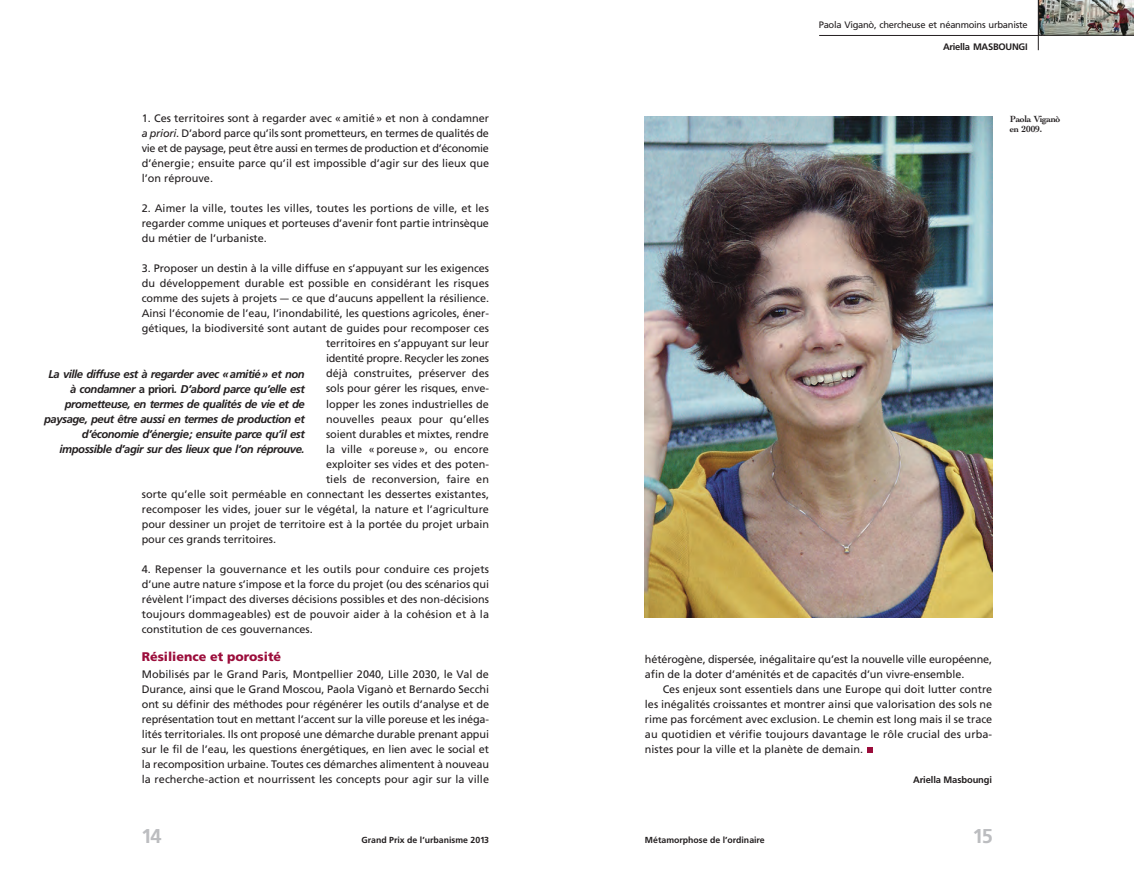
<style>
.page{position:relative;width:1134px;height:869px;background:#fff}
.page>*{position:absolute;margin:0;border:0;box-sizing:border-box;transform-origin:0 0}
.t1{font:700 20px "Frutiger";color:#bcbdc0}
.t2{font:900 12.5px "Frutiger";color:#9b0d3b}
.t3{font:italic 700 11.25px/15px "Frutiger";letter-spacing:-.04em;color:#231f20;text-align:right}
.t4{font:10.88px/15px "Frutiger";color:#231f20;text-align:justify}
.t5{font:10.88px "Frutiger";letter-spacing:-.02em;color:#231f20}
.t6{font:9.38px "Frutiger";letter-spacing:-.03em;color:#231f20}
.t7{font:700 9.38px "Frutiger";letter-spacing:-.02em;color:#231f20}
.t8{font:700 9.38px/10px "Cochin";letter-spacing:-.035em;color:#231f20}
.t9{font:700 8.75px "Frutiger";color:#231f20}
.s1{font-style:italic}
.s2{font-style:normal}
</style>
<div class="page">
<img style="left:645px;top:116px;width:347px;height:501px">
<hr style="left:819px;top:35px;width:315px;height:1px;background:#231f20">
<img style="left:1039px;top:0;width:95px;height:35px">
<hr style="left:1038px;top:0;width:1px;height:50px;background:#231f20">
<svg style="left:867px;top:747px;width:6px;height:5px"></svg>
<p class="t6" style="left:819px;top:20px;width:210px">Paola Viganò, chercheuse et néanmoins urbaniste</p>
<p class="t4" style="left:142px;top:111px;width:349px">1. Ces territoires sont à regarder avec «amitié» et non à condamner <span class="s1">a priori</span>. D’abord parce qu’ils sont prometteurs, en termes de qualités de vie et de paysage, peut être aussi en termes de production et d’économie d’énergie; ensuite parce qu’il est impossible d’agir sur des lieux que l’on réprouve.</p>
<p class="t4" style="left:142px;top:201px;width:349px">2. Aimer la ville, toutes les villes, toutes les portions de ville, et les regarder comme uniques et porteuses d’avenir font partie intrinsèque du métier de l’urbaniste.</p>
<p class="t4" style="left:142px;top:261px;width:349px">3. Proposer un destin à la ville diffuse en s’appuyant sur les exigences</p>
<p class="t4" style="left:142px;top:276px;width:349px">du développement durable est possible en considérant les risques</p>
<p class="t4" style="left:142px;top:291px;width:349px">comme des sujets à projets — ce que d’aucuns appellent la résilience.</p>
<p class="t4" style="left:142px;top:306px;width:349px">Ainsi l’économie de l’eau, l’inondabilité, les questions agricoles, éner-</p>
<p class="t4" style="left:142px;top:321px;width:349px">gétiques, la biodiversité sont autant de guides pour recomposer ces</p>
<p class="t4" style="left:326px;top:336px;width:164px">territoires en s’appuyant sur leur</p>
<p class="t5" style="left:326px;top:352px;width:164px">identité propre. Recycler les zones</p>
<p class="t4" style="left:326px;top:366px;width:164px">déjà construites, préserver des</p>
<p class="t4" style="left:326px;top:381px;width:164px">sols pour gérer les risques, enve-</p>
<p class="t4" style="left:326px;top:396px;width:164px">lopper les zones industrielles de</p>
<p class="t4" style="left:326px;top:411px;width:164px">nouvelles peaux pour qu’elles</p>
<p class="t4" style="left:326px;top:426px;width:164px">soient durables et mixtes, rendre</p>
<p class="t4" style="left:326px;top:441px;width:164px">la ville « poreuse », ou encore</p>
<p class="t4" style="left:326px;top:456px;width:164px">exploiter ses vides et des poten-</p>
<p class="t4" style="left:326px;top:471px;width:164px">tiels de reconversion, faire en</p>
<p class="t4" style="left:142px;top:486px;width:349px">sorte qu’elle soit perméable en connectant les dessertes existantes,</p>
<p class="t4" style="left:142px;top:501px;width:349px">recomposer les vides, jouer sur le végétal, la nature et l’agriculture</p>
<p class="t4" style="left:142px;top:516px;width:349px">pour dessiner un projet de territoire est à la portée du projet urbain</p>
<p class="t4" style="left:142px;top:531px;width:136px">pour ces grands territoires.</p>
<p class="t4" style="left:142px;top:561px;width:349px">4. Repenser la gouvernance et les outils pour conduire ces projets d’une autre nature s’impose et la force du projet (ou des scénarios qui révèlent l’impact des diverses décisions possibles et des non-décisions toujours dommageables) est de pouvoir aider à la cohésion et à la constitution de ces gouvernances.</p>
<p class="t2" style="left:142px;top:648px;width:141px">Résilience et porosité</p>
<p class="t4" style="left:142px;top:666px;width:349px">Mobilisés par le Grand Paris, Montpellier 2040, Lille 2030, le Val de Durance, ainsi que le Grand Moscou, Paola Viganò et Bernardo Secchi ont su définir des méthodes pour régénérer les outils d’analyse et de représentation tout en mettant l’accent sur la ville poreuse et les inéga&shy;lités territoriales. Ils ont proposé une démarche durable prenant appui sur le fil de l’eau, les questions énergétiques, en lien avec le social et la recomposition urbaine. Toutes ces démarches alimentent à nouveau la recherche-action et nourrissent les concepts pour agir sur la ville</p>
<p class="t3" style="left:44px;top:366px;width:262px">La ville diffuse est à regarder avec «amitié» et non à condamner <span class="s2">a priori</span>. D’abord parce qu’elle est prometteuse, en termes de qualités de vie et de paysage, peut être aussi en termes de production et d’économie d’énergie; ensuite parce qu’il est impossible d’agir sur des lieux que l’on réprouve.</p>
<p class="t7" style="left:943px;top:41px;width:86px">Ariella MASBOUNGI</p>
<p class="t8" style="left:1010px;top:114px;width:52px">Paola Viganò en 2009.</p>
<p class="t4" style="left:645px;top:651px;width:349px">hétérogène, dispersée, inégalitaire qu’est la nouvelle ville européenne, afin de la doter d’aménités et de capacités d’un vivre-ensemble.</p>
<p class="t4" style="left:645px;top:681px;width:349px;text-indent:18px">Ces enjeux sont essentiels dans une Europe qui doit lutter contre les inégalités croissantes et montrer ainsi que valorisation des sols ne rime pas forcément avec exclusion. Le chemin est long mais il se trace au quotidien et vérifie toujours davantage le rôle crucial des urba&shy;nistes pour la ville et la planète de demain.</p>
<p class="t7" style="left:913px;top:773px;width:81px">Ariella Masboungi</p>
<h1 class="t1" style="left:141px;top:823px;width:22px">14</h1>
<p class="t9" style="left:362px;top:834px;width:129px">Grand Prix de l’urbanisme 2013</p>
<p class="t9" style="left:645px;top:834px;width:121px">Métamorphose de l’ordinaire</p>
<h1 class="t1" style="left:972px;top:823px;width:22px">15</h1>
</div>
